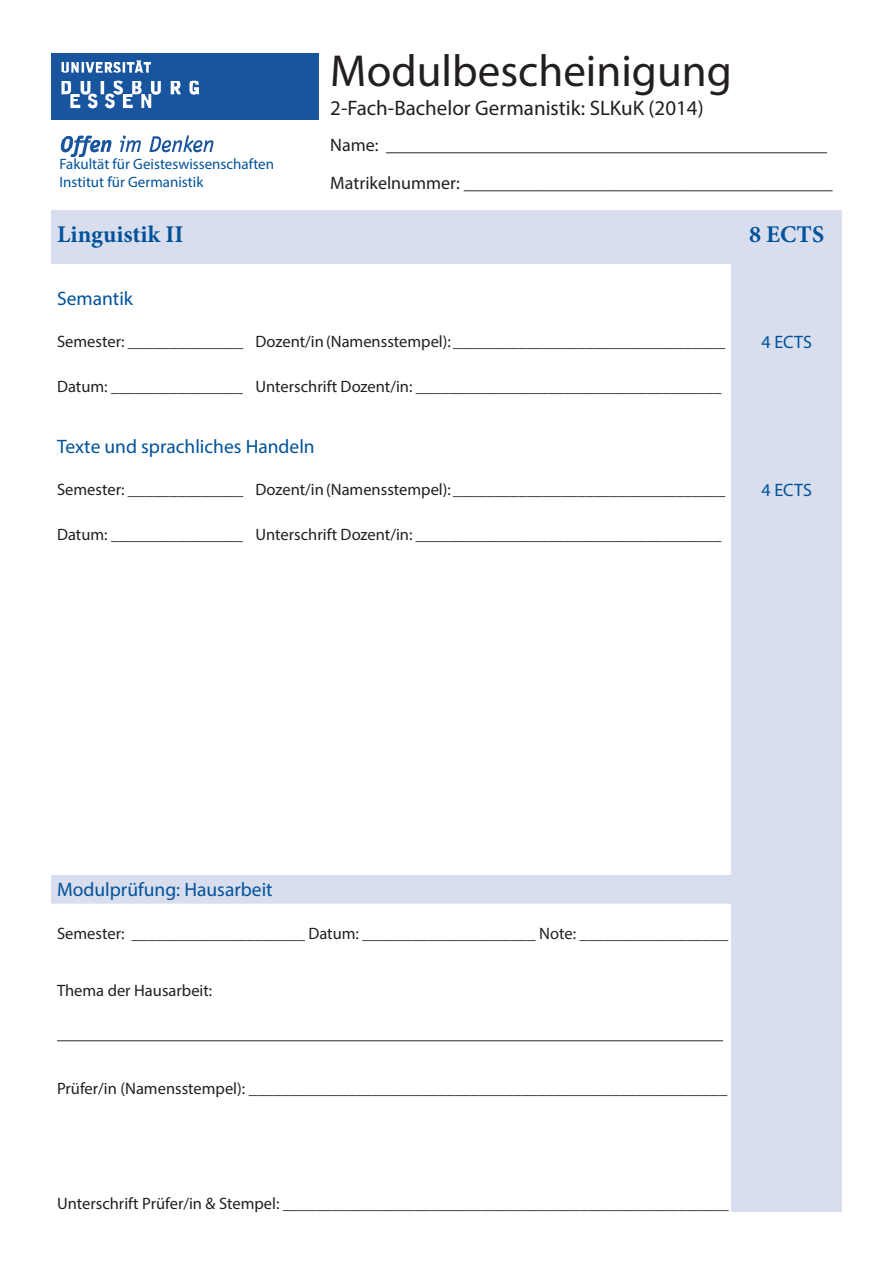
<style>
.page{position:relative;width:893px;height:1263px;background:#fff}
.page>*{position:absolute;margin:0;border:0;box-sizing:border-box;transform-origin:0 0}
.t1{font:45px "Myriad Pro";color:#231f20}
.t2{font:700 24px "Minion Pro";color:#01529a}
.t3{font:21px "Myriad Pro";color:#231f20}
.t4{font:19.5px "Myriad Pro";color:#01529a}
.t5{font:18px "Myriad Pro";color:#231f20}
.t6{font:18px "Myriad Pro";color:#01529a}
.t7{font:16.5px "Myriad Pro";color:#231f20}
.t8{font:15px/18px "Myriad Pro";color:#01529a}
</style>
<div class="page">
<div style="left:731px;top:210px;width:111px;height:1002px;background:#d8deee"></div>
<div style="left:51px;top:210px;width:791px;height:54px;background:#d8deee"></div>
<img style="left:51px;top:53px;width:268px;height:104px">
<div style="left:51px;top:875px;width:680px;height:29px;background:#d8deee"></div>
<p class="t8" style="left:60px;top:155px;width:216px">Fakultät für Geisteswissenschaften<br>Institut für Germanistik</p>
<p class="t1" style="left:330px;top:43px;width:403px">Modulbescheinigung</p>
<p class="t3" style="left:330px;top:95px;width:375px">2-Fach-Bachelor Germanistik: SLKuK (2014)</p>
<p class="t5" style="left:330px;top:134px;width:498px">Name: _________________________________________________</p>
<p class="t5" style="left:330px;top:172px;width:504px">Matrikelnummer: _________________________________________</p>
<p class="t2" style="left:57px;top:218px;width:128px">Linguistik II</p>
<p class="t2" style="left:749px;top:218px;width:77px">8 ECTS</p>
<p class="t4" style="left:57px;top:286px;width:78px">Semantik</p>
<p class="t7" style="left:57px;top:332px;width:188px">Semester: ______________</p>
<p class="t7" style="left:255px;top:332px;width:471px">Dozent/in (Namensstempel): _________________________________</p>
<p class="t6" style="left:761px;top:331px;width:52px">4 ECTS</p>
<p class="t7" style="left:57px;top:376px;width:188px">Datum: ________________</p>
<p class="t7" style="left:255px;top:376px;width:467px">Unterschrift Dozent/in: _____________________________________</p>
<p class="t4" style="left:57px;top:434px;width:259px">Texte und sprachliches Handeln</p>
<p class="t7" style="left:57px;top:480px;width:188px">Semester: ______________</p>
<p class="t7" style="left:255px;top:480px;width:471px">Dozent/in (Namensstempel): _________________________________</p>
<p class="t6" style="left:761px;top:479px;width:52px">4 ECTS</p>
<p class="t7" style="left:57px;top:524px;width:188px">Datum: ________________</p>
<p class="t7" style="left:255px;top:524px;width:467px">Unterschrift Dozent/in: _____________________________________</p>
<p class="t4" style="left:57px;top:877px;width:217px">Modulprüfung: Hausarbeit</p>
<p class="t7" style="left:57px;top:924px;width:673px">Semester: _____________________ Datum: _____________________ Note: __________________</p>
<p class="t7" style="left:57px;top:981px;width:157px">Thema der Hausarbeit:</p>
<p class="t5" style="left:57px;top:1022px;width:667px">__________________________________________________________________________</p>
<p class="t7" style="left:57px;top:1078px;width:672px">Prüfer/in (Namensstempel): __________________________________________________________</p>
<p class="t7" style="left:57px;top:1193px;width:673px">Unterschrift Prüfer/in &amp; Stempel: ______________________________________________________</p>
</div>
